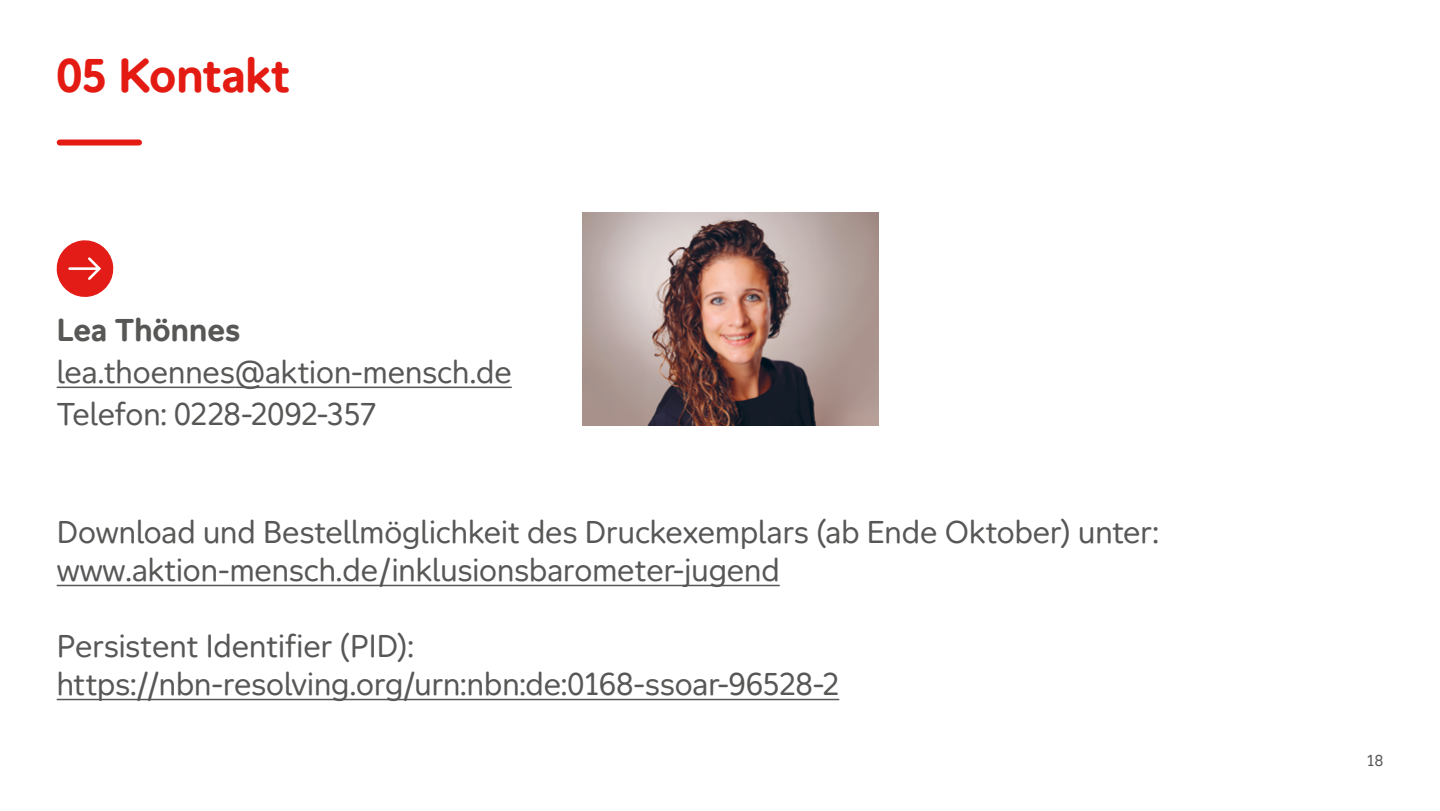
<style>
.page{position:relative;width:1440px;height:811px;background:#fff}
.page>*{position:absolute;margin:0;border:0;box-sizing:border-box;transform-origin:0 0}
.t1{font:700 45px "Aktion Mensch";color:#e41b13}
.t2{font:30px/38px "Aktion Mensch";color:#575756}
.t3{font:700 30px "Aktion Mensch";color:#575756}
.t4{font:15px "Aktion Mensch";color:#575756}
.s1{font-style:inherit}
</style>
<div class="page">
<div style="left:60px;top:139px;width:79px;height:6px;background:#e41b13"></div>
<hr style="left:57px;top:386px;width:455px;height:2px;background:#575756">
<svg style="left:56px;top:240px;width:58px;height:57px"></svg>
<img style="left:583px;top:213px;width:296px;height:212px">
<hr style="left:57px;top:585px;width:723px;height:1px;background:#575756">
<hr style="left:57px;top:699px;width:782px;height:1px;background:#575756">
<h2 class="t1" style="left:57px;top:46px;width:235px">05 Kontakt</h2>
<h3 class="t3" style="left:57px;top:311px;width:185px">Lea Thönnes</h3>
<p class="t2" style="left:57px;top:350px;width:457px;line-height:42px">lea.thoennes@aktion-mensch.de<br>Telefon: 0228-2092-357</p>
<p class="t2" style="left:57px;top:511px;width:1104px">Download und Bestellmöglichkeit des Druckexemplars (ab Ende Oktober) unter: www.aktion-mensch.de/inklusionsbarometer-jugend</p>
<p class="t2" style="left:57px;top:625px;width:784px">Persistent Identi<span class="s1">fi</span>er (PID): https://nbn-resolving.org/urn:nbn:de:0168-ssoar-96528-2</p>
<p class="t4" style="left:1367px;top:749px;width:18px">18</p>
</div>
